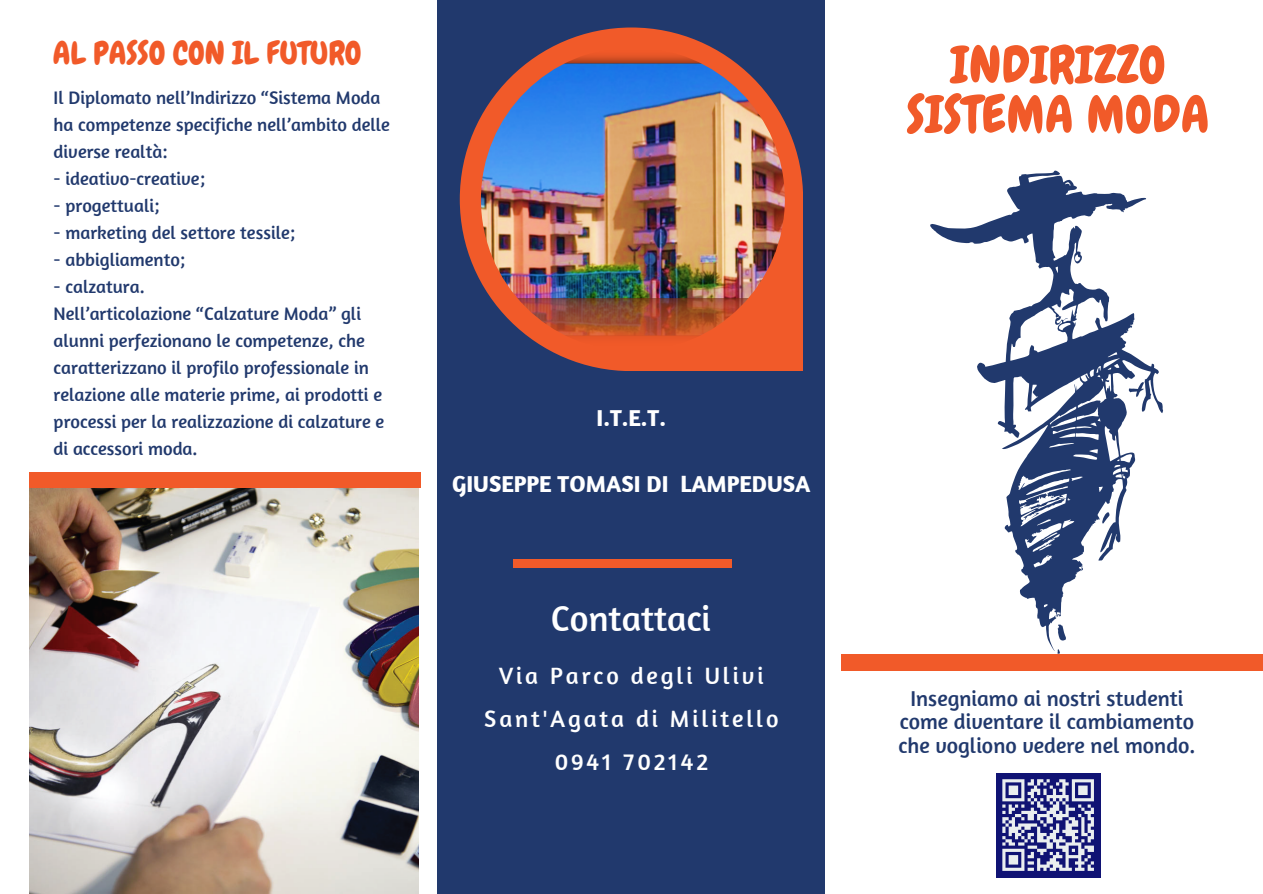
<style>
.page{position:relative;width:1263px;height:894px;background:#fff}
.page>*{position:absolute;margin:0;border:0;box-sizing:border-box;transform-origin:0 0}
.t1{font:51.15px/49.5px "Chewy";letter-spacing:.01em;color:#f15a29;text-align:center}
.t2{font:36.3px "Amaranth";color:#fff}
.t3{font:31.8px "Chewy";color:#f15a29}
.t4{font:24.15px "Amaranth";letter-spacing:.12em;color:#fff}
.t5{font:700 23.55px "Amaranth";color:#fff}
.t6{font:22.05px/23.7px "Amaranth";color:#21396d;text-align:center}
.t7{font:18.6px/27px "Amaranth";color:#21396d}
</style>
<div class="page">
<img style="left:30px;top:487px;width:389px;height:406px">
<div style="left:438px;top:0;width:387px;height:893px;background:#21396d"></div>
<div style="left:842px;top:653px;width:421px;height:17px;background:#f15a29"></div>
<div style="left:514px;top:559px;width:218px;height:8px;background:#f15a29"></div>
<div style="left:30px;top:472px;width:391px;height:15px;background:#f15a29"></div>
<svg style="left:460px;top:27px;width:343px;height:344px;fill:#f15a29"></svg>
<img style="left:481px;top:47px;width:304px;height:304px;border-radius:50%">
<svg style="left:930px;top:170px;width:234px;height:483px"></svg>
<div style="left:996px;top:772px;width:104px;height:104px;background:#101374"></div>
<svg style="left:1002px;top:779px;width:92px;height:92px"></svg>
<p class="t3" style="left:53px;top:33px;width:310px">AL PASSO CON IL FUTURO</p>
<p class="t7" style="left:54px;top:83px;width:338px">Il Diplomato nell’Indirizzo “Sistema Moda ha competenze specifiche nell’ambito delle diverse realtà:</p>
<p class="t7" style="left:54px;top:164px;width:153px">- ideativo-creative;</p>
<p class="t7" style="left:54px;top:191px;width:107px">- progettuali;</p>
<p class="t7" style="left:54px;top:218px;width:243px">- marketing del settore tessile;</p>
<p class="t7" style="left:54px;top:245px;width:133px">- abbigliamento;</p>
<p class="t7" style="left:54px;top:272px;width:93px">- calzatura.</p>
<p class="t7" style="left:54px;top:299px;width:317px">Nell’articolazione “Calzature Moda” gli alunni perfezionano le competenze, che caratterizzano il profilo professionale in</p>
<p class="t7" style="left:54px;top:380px;width:332px;text-align:justify">relazione alle materie prime, ai prodotti e processi per la realizzazione di calzature e di accessori moda.</p>
<p class="t5" style="left:597px;top:403px;width:71px">I.T.E.T.</p>
<p class="t5" style="left:452px;top:468px;width:360px">GIUSEPPE TOMASI DI LAMPEDUSA</p>
<p class="t2" style="left:551px;top:595px;width:161px">Contattaci</p>
<p class="t4" style="left:499px;top:660px;width:266px">Via Parco degli Ulivi</p>
<p class="t4" style="left:484px;top:703px;width:296px">Sant'Agata di Militello</p>
<p class="t4" style="left:555px;top:746px;width:155px">0941 702142</p>
<p class="t1" style="left:907px;top:40px;width:304px">INDIRIZZO<br>SISTEMA MODA</p>
<p class="t6" style="left:898px;top:685px;width:298px">Insegniamo ai nostri studenti come diventare il cambiamento che vogliono vedere nel mondo.</p>
</div>
